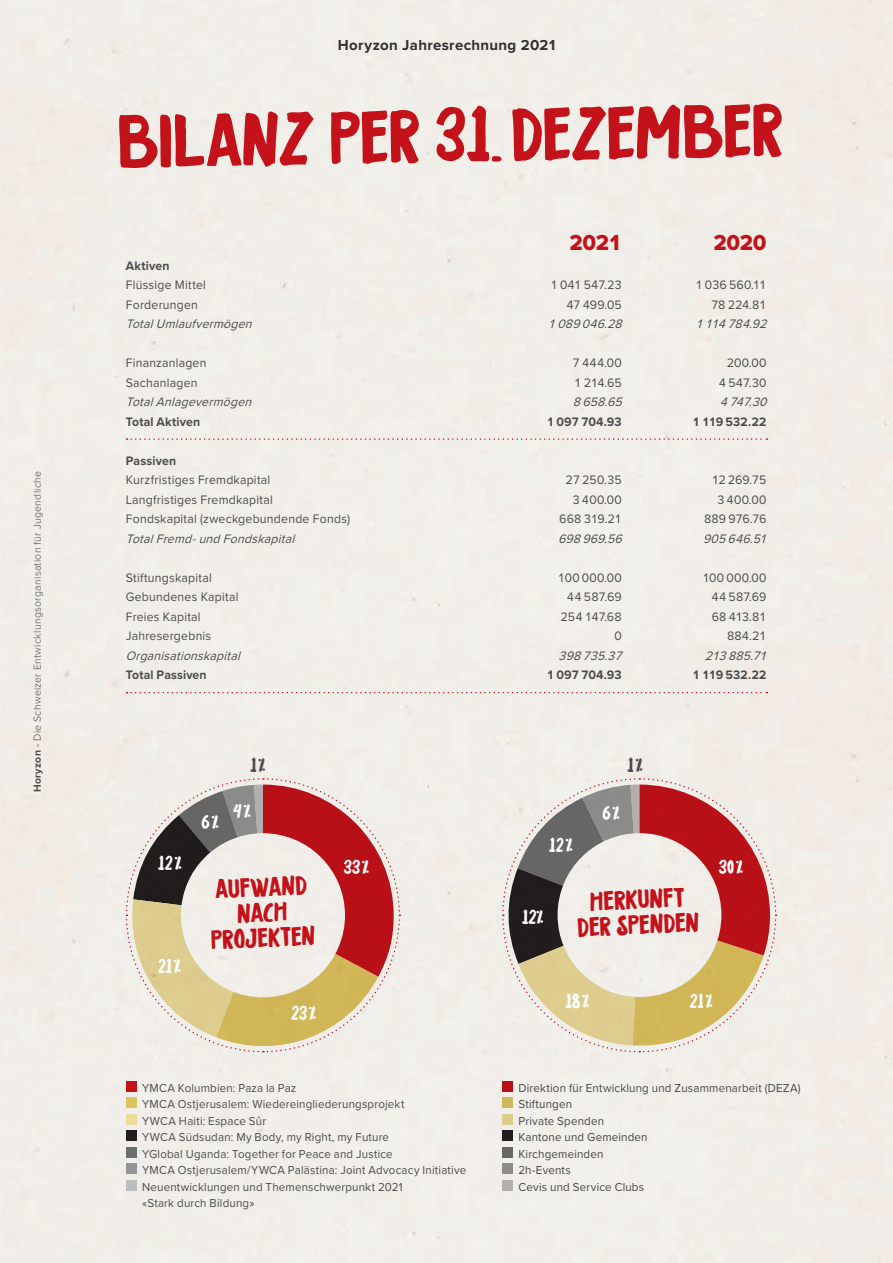
<style>
.page{position:relative;width:893px;height:1263px;background:#f1eee9}
.page>*{position:absolute;margin:0;border:0;box-sizing:border-box;transform-origin:0 0}
.t1{font:75px "Oldventure";color:#c4121a}
.t2{font:27px/25.5px "Oldventure";color:#c4121a;text-align:center}
.t3{font:22.5px "Proxima Nova Extrabld";letter-spacing:-.03em;color:#c4121a;scale:.96 1}
.t4{font:19.5px "Oldventure";letter-spacing:-.015em;color:#fff}
.t5{font:19.5px "Oldventure";color:#4b4c4d}
.t6{font:700 15px "Proxima Nova";letter-spacing:.025em;color:#312f30}
.t7{font:12.75px "Proxima Nova";letter-spacing:.02em;color:#4b4c4d;scale:.96 1}
.t8{font:italic 12.75px "Proxima Nova";color:#4b4c4d;scale:.96 1}
.t9{font:700 12.75px "Proxima Nova";letter-spacing:.01em;color:#4b4c4d;scale:.96 1}
.t10{font:12px/16.5px "Proxima Nova";letter-spacing:.015em;color:#4b4c4d;scale:.96 1}
.t11{font:300 10.5px "Proxima Nova";letter-spacing:.03em;color:#4b4c4d}
.s1{font-weight:700}
</style>
<div class="page">
<svg style="left:125px;top:777px;width:276px;height:276px;background:#d3b4a3"></svg>
<svg style="left:501px;top:777px;width:276px;height:276px;background:#d0b4a5"></svg>
<svg style="left:127px;top:438px;width:640px;height:2px"></svg>
<svg style="left:127px;top:692px;width:640px;height:1px"></svg>
<div style="left:502px;top:1081px;width:10px;height:11px;background:#b91017"></div>
<div style="left:502px;top:1098px;width:10px;height:10px;background:#d1b858"></div>
<div style="left:502px;top:1114px;width:10px;height:11px;background:#ddcc8d"></div>
<div style="left:502px;top:1131px;width:10px;height:10px;background:#231f20"></div>
<div style="left:502px;top:1147px;width:10px;height:11px;background:#676768"></div>
<div style="left:502px;top:1164px;width:10px;height:10px;background:#8a8b8a"></div>
<div style="left:502px;top:1180px;width:10px;height:11px;background:#b1b0af"></div>
<div style="left:126px;top:1081px;width:10px;height:11px;background:#c4121a"></div>
<div style="left:126px;top:1098px;width:10px;height:10px;background:#dec460"></div>
<div style="left:126px;top:1114px;width:10px;height:11px;background:#eadb9b"></div>
<div style="left:126px;top:1131px;width:10px;height:10px;background:#231f20"></div>
<div style="left:126px;top:1147px;width:10px;height:11px;background:#6d6e71"></div>
<div style="left:126px;top:1164px;width:10px;height:10px;background:#939598"></div>
<div style="left:126px;top:1180px;width:10px;height:11px;background:#bcbdc0"></div>
<p class="t11" style="left:33px;top:792px;width:323px;rotate:-90deg"><span class="s1">Horyzon</span> ˜ Die Schweizer Entwicklungsorganisation für Jugendliche</p>
<p class="t6" style="left:338px;top:37px;width:219px">Horyzon Jahresrechnung 2021</p>
<h1 class="t1" style="left:119px;top:92px;width:668px;rotate:-1deg">bilanz per 31. dezember</h1>
<h3 class="t3" style="left:569px;top:231px;width:56px">2021</h3>
<h3 class="t3" style="left:713px;top:231px;width:57px">2020</h3>
<p class="t9" style="left:126px;top:259px;width:47px">Aktiven</p>
<p class="t7" style="left:126px;top:279px;width:85px">Flüssige Mittel</p>
<p class="t7" style="left:551px;top:279px;width:76px">1 041 547.23</p>
<p class="t7" style="left:695px;top:279px;width:75px">1 036 560.11</p>
<p class="t7" style="left:126px;top:298px;width:77px">Forderungen</p>
<p class="t7" style="left:566px;top:298px;width:59px">47 499.05</p>
<p class="t7" style="left:711px;top:298px;width:59px">78 224.81</p>
<p class="t8" style="left:126px;top:318px;width:136px">TotalUmlaufvermögen</p>
<p class="t8" style="left:548px;top:318px;width:82px">1 089 046.28</p>
<p class="t8" style="left:695px;top:318px;width:79px">1 114 784.92</p>
<p class="t7" style="left:126px;top:357px;width:86px">Finanzanlagen</p>
<p class="t7" style="left:572px;top:357px;width:53px">7 444.00</p>
<p class="t7" style="left:727px;top:357px;width:43px">200.00</p>
<p class="t7" style="left:126px;top:376px;width:76px">Sachanlagen</p>
<p class="t7" style="left:574px;top:376px;width:51px">1 214.65</p>
<p class="t7" style="left:719px;top:376px;width:51px">4 547.30</p>
<p class="t8" style="left:126px;top:396px;width:136px">TotalAnlagevermögen</p>
<p class="t8" style="left:573px;top:396px;width:56px">8 658.65</p>
<p class="t8" style="left:720px;top:396px;width:54px">4 747.30</p>
<p class="t9" style="left:126px;top:415px;width:79px">Total Aktiven</p>
<p class="t9" style="left:547px;top:415px;width:80px">1 097 704.93</p>
<p class="t9" style="left:692px;top:415px;width:78px">1 119 532.22</p>
<p class="t9" style="left:126px;top:454px;width:54px">Passiven</p>
<p class="t7" style="left:126px;top:474px;width:152px">Kurzfristiges Fremdkapital</p>
<p class="t7" style="left:566px;top:474px;width:60px">27 250.35</p>
<p class="t7" style="left:712px;top:474px;width:58px">12 269.75</p>
<p class="t7" style="left:126px;top:493px;width:155px">Langfristiges Fremdkapital</p>
<p class="t7" style="left:572px;top:493px;width:53px">3 400.00</p>
<p class="t7" style="left:717px;top:493px;width:53px">3 400.00</p>
<p class="t7" style="left:126px;top:512px;width:235px">Fondskapital (zweckgebundende Fonds)</p>
<p class="t7" style="left:559px;top:512px;width:67px">668 319.21</p>
<p class="t7" style="left:704px;top:512px;width:67px">889 976.76</p>
<p class="t8" style="left:126px;top:532px;width:180px">TotalFremd-und Fondskapital</p>
<p class="t8" style="left:558px;top:532px;width:71px">698 969.56</p>
<p class="t8" style="left:703px;top:532px;width:71px">905 646.51</p>
<p class="t7" style="left:126px;top:571px;width:91px">Stiftungskapital</p>
<p class="t7" style="left:558px;top:571px;width:68px">100 000.00</p>
<p class="t7" style="left:702px;top:571px;width:68px">100 000.00</p>
<p class="t7" style="left:126px;top:590px;width:119px">Gebundenes Kapital</p>
<p class="t7" style="left:567px;top:590px;width:59px">44 587.69</p>
<p class="t7" style="left:711px;top:590px;width:59px">44 587.69</p>
<p class="t7" style="left:126px;top:610px;width:80px">Freies Kapital</p>
<p class="t7" style="left:560px;top:610px;width:65px">254 147.68</p>
<p class="t7" style="left:712px;top:610px;width:58px">68 413.81</p>
<p class="t7" style="left:126px;top:629px;width:91px">Jahresergebnis</p>
<p class="t7" style="left:614px;top:629px;width:9px">0</p>
<p class="t7" style="left:727px;top:629px;width:43px">884.21</p>
<p class="t8" style="left:126px;top:649px;width:124px">Organisationskapital</p>
<p class="t8" style="left:558px;top:649px;width:71px">398 735.37</p>
<p class="t8" style="left:705px;top:649px;width:69px">213 885.71</p>
<p class="t9" style="left:126px;top:668px;width:86px">Total Passiven</p>
<p class="t9" style="left:547px;top:668px;width:80px">1 097 704.93</p>
<p class="t9" style="left:692px;top:668px;width:78px">1 119 532.22</p>
<h3 class="t4" style="left:202px;top:810px;width:19px">6 %</h3>
<h3 class="t5" style="left:250px;top:752px;width:17px">1 %</h3>
<h3 class="t4" style="left:233px;top:798px;width:20px">4 %</h3>
<h3 class="t4" style="left:158px;top:850px;width:26px">12 %</h3>
<h3 class="t4" style="left:344px;top:854px;width:27px">33 %</h3>
<h2 class="t2" style="left:210px;top:877px;width:106px;rotate:-2deg">aufwand nach projekten</h2>
<h3 class="t4" style="left:158px;top:953px;width:25px">21 %</h3>
<h3 class="t4" style="left:291px;top:1000px;width:27px">23 %</h3>
<p class="t10" style="left:142px;top:1080px;width:339px">YMCA Kolumbien: Paza la Paz<br>YMCA Ostjerusalem: Wiedereingliederungsprojekt<br>YWCA Haiti: Espace Sûr<br>YWCA Südsudan: My Body, my Right, my Future<br>YGlobal Uganda: Together for Peace and Justice<br>YMCA Ostjerusalem/YWCA Palästina: Joint Advocacy Initiative Neuentwicklungen und Themenschwerpunkt 2021<br>«Stark durch Bildung»</p>
<h3 class="t5" style="left:627px;top:752px;width:17px">1 %</h3>
<h3 class="t4" style="left:549px;top:833px;width:26px">12 %</h3>
<h3 class="t4" style="left:603px;top:801px;width:19px">6 %</h3>
<h3 class="t4" style="left:522px;top:904px;width:24px">12%</h3>
<h2 class="t2" style="left:577px;top:890px;width:124px;rotate:-2deg">herkunft der spenden</h2>
<h3 class="t4" style="left:719px;top:854px;width:26px">30 %</h3>
<h3 class="t4" style="left:565px;top:988px;width:26px">18 %</h3>
<h3 class="t4" style="left:689px;top:988px;width:25px">21 %</h3>
<p class="t10" style="left:518px;top:1080px;width:296px">Direktion für Entwicklung und Zusammenarbeit (DEZA)<br>Stiftungen<br>Private Spenden<br>Kantone und Gemeinden<br>Kirchgemeinden<br>2h-Events<br>Cevis und Service Clubs</p>
</div>
